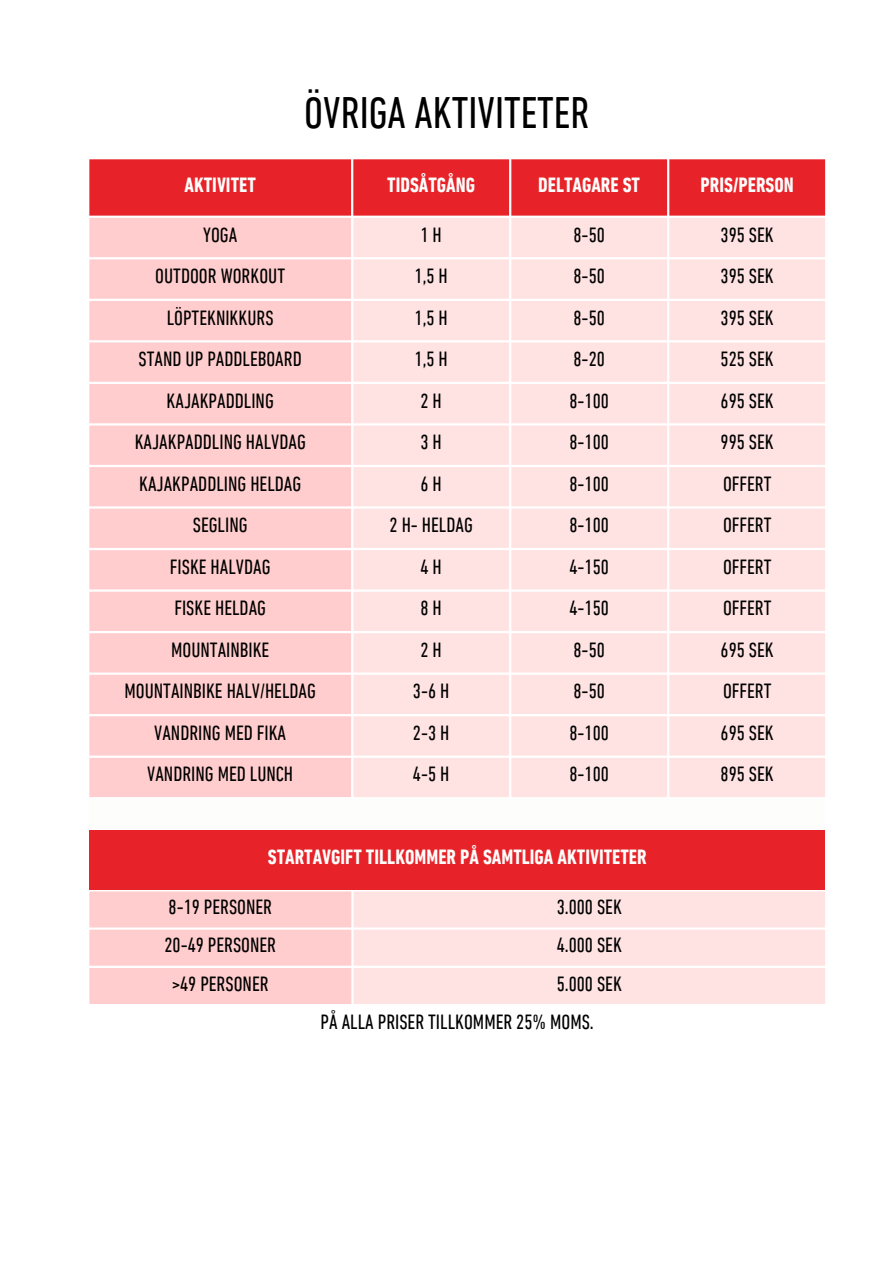
<style>
.page{position:relative;width:894px;height:1264px;background:#fff}
.page>*{position:absolute;margin:0;border:0;box-sizing:border-box;transform-origin:0 0}
.t1{font:condensed 45px "DIN Next LT Pro";color:#000}
.t2{font:condensed 21px "DIN Next LT Pro";color:#000}
.t3{font:700 condensed 21px "DIN Next LT Pro";color:#fdfdfc}
</style>
<div class="page">
<div style="left:89px;top:159px;width:735px;height:57px;background:#e72228"></div>
<div style="left:89px;top:218px;width:262px;height:579px;background:#ffcdcd"></div>
<svg style="left:353px;top:218px;width:471px;height:579px;background:#ffe4e4"></svg>
<div style="left:89px;top:830px;width:735px;height:59px;background:#e72228"></div>
<div style="left:89px;top:891px;width:262px;height:113px;background:#ffcdcd"></div>
<div style="left:353px;top:891px;width:471px;height:113px;background:#ffe3e3"></div>
<p class="t1" style="left:304px;top:94px;width:286px">ÖVRIGA AKTIVITETER</p>
<h1 class="t3" style="left:184px;top:176px;width:73px">AKTIVITET</h1>
<p class="t3" style="left:387px;top:176px;width:89px">TIDSÅTGÅNG</p>
<p class="t3" style="left:538px;top:176px;width:103px">DELTAGARE ST</p>
<p class="t3" style="left:700px;top:176px;width:95px">PRIS/PERSON</p>
<p class="t2" style="left:203px;top:226px;width:36px">YOGA</p>
<p class="t2" style="left:420px;top:226px;width:23px">1H</p>
<p class="t2" style="left:573px;top:226px;width:33px">8-50</p>
<p class="t2" style="left:720px;top:226px;width:55px">395 SEK</p>
<p class="t2" style="left:155px;top:267px;width:131px">OUTDOOR WORKOUT</p>
<p class="t2" style="left:414px;top:267px;width:35px">1,5 H</p>
<p class="t2" style="left:573px;top:267px;width:33px">8-50</p>
<p class="t2" style="left:720px;top:267px;width:55px">395 SEK</p>
<p class="t2" style="left:167px;top:309px;width:108px">LÖPTEKNIKKURS</p>
<p class="t2" style="left:414px;top:309px;width:35px">1,5 H</p>
<p class="t2" style="left:573px;top:309px;width:33px">8-50</p>
<p class="t2" style="left:720px;top:309px;width:55px">395 SEK</p>
<p class="t2" style="left:139px;top:350px;width:165px">STAND UP PADDLEBOARD</p>
<p class="t2" style="left:414px;top:350px;width:35px">1,5 H</p>
<p class="t2" style="left:573px;top:350px;width:33px">8-20</p>
<p class="t2" style="left:720px;top:350px;width:55px">525 SEK</p>
<p class="t2" style="left:166px;top:392px;width:109px">KAJAKPADDLING</p>
<p class="t2" style="left:420px;top:392px;width:23px">2H</p>
<p class="t2" style="left:569px;top:392px;width:41px">8-100</p>
<p class="t2" style="left:720px;top:392px;width:55px">695 SEK</p>
<p class="t2" style="left:135px;top:433px;width:172px">KAJAKPADDLING HALVDAG</p>
<p class="t2" style="left:420px;top:433px;width:23px">3H</p>
<p class="t2" style="left:569px;top:433px;width:41px">8-100</p>
<p class="t2" style="left:720px;top:433px;width:55px">995 SEK</p>
<p class="t2" style="left:139px;top:475px;width:163px">KAJAKPADDLING HELDAG</p>
<p class="t2" style="left:420px;top:475px;width:23px">6H</p>
<p class="t2" style="left:569px;top:475px;width:41px">8-100</p>
<p class="t2" style="left:722px;top:475px;width:50px">OFFERT</p>
<p class="t2" style="left:193px;top:516px;width:56px">SEGLING</p>
<p class="t2" style="left:389px;top:516px;width:85px">2 H- HELDAG</p>
<p class="t2" style="left:569px;top:516px;width:41px">8-100</p>
<p class="t2" style="left:722px;top:516px;width:50px">OFFERT</p>
<p class="t2" style="left:170px;top:558px;width:102px">FISKE HALVDAG</p>
<p class="t2" style="left:420px;top:558px;width:23px">4H</p>
<p class="t2" style="left:569px;top:558px;width:41px">4-150</p>
<p class="t2" style="left:722px;top:558px;width:50px">OFFERT</p>
<p class="t2" style="left:174px;top:599px;width:93px">FISKE HELDAG</p>
<p class="t2" style="left:420px;top:599px;width:23px">8H</p>
<p class="t2" style="left:569px;top:599px;width:41px">4-150</p>
<p class="t2" style="left:722px;top:599px;width:50px">OFFERT</p>
<p class="t2" style="left:171px;top:641px;width:100px">MOUNTAINBIKE</p>
<p class="t2" style="left:420px;top:641px;width:23px">2H</p>
<p class="t2" style="left:573px;top:641px;width:33px">8-50</p>
<p class="t2" style="left:720px;top:641px;width:55px">695 SEK</p>
<p class="t2" style="left:124px;top:682px;width:193px">MOUNTAINBIKE HALV/HELDAG</p>
<p class="t2" style="left:413px;top:682px;width:38px">3-6 H</p>
<p class="t2" style="left:573px;top:682px;width:33px">8-50</p>
<p class="t2" style="left:722px;top:682px;width:50px">OFFERT</p>
<p class="t2" style="left:154px;top:724px;width:133px">VANDRING MED FIKA</p>
<p class="t2" style="left:413px;top:724px;width:38px">2-3 H</p>
<p class="t2" style="left:569px;top:724px;width:41px">8-100</p>
<p class="t2" style="left:720px;top:724px;width:55px">695 SEK</p>
<p class="t2" style="left:147px;top:765px;width:147px">VANDRING MED LUNCH</p>
<p class="t2" style="left:413px;top:765px;width:38px">4-5 H</p>
<p class="t2" style="left:569px;top:765px;width:41px">8-100</p>
<p class="t2" style="left:720px;top:765px;width:55px">895 SEK</p>
<p class="t3" style="left:268px;top:848px;width:380px">STARTAVGIFT TILLKOMMER PÅ SAMTLIGA AKTIVITETER</p>
<p class="t2" style="left:168px;top:898px;width:105px">8-19 PERSONER</p>
<p class="t2" style="left:556px;top:898px;width:67px">3.000 SEK</p>
<p class="t2" style="left:164px;top:936px;width:113px">20-49 PERSONER</p>
<p class="t2" style="left:556px;top:936px;width:67px">4.000 SEK</p>
<p class="t2" style="left:172px;top:974px;width:98px">&gt;49 PERSONER</p>
<p class="t2" style="left:556px;top:974px;width:67px">5.000 SEK</p>
<p class="t2" style="left:320px;top:1013px;width:274px">PÅ ALLA PRISER TILLKOMMER 25% MOMS.</p>
</div>
